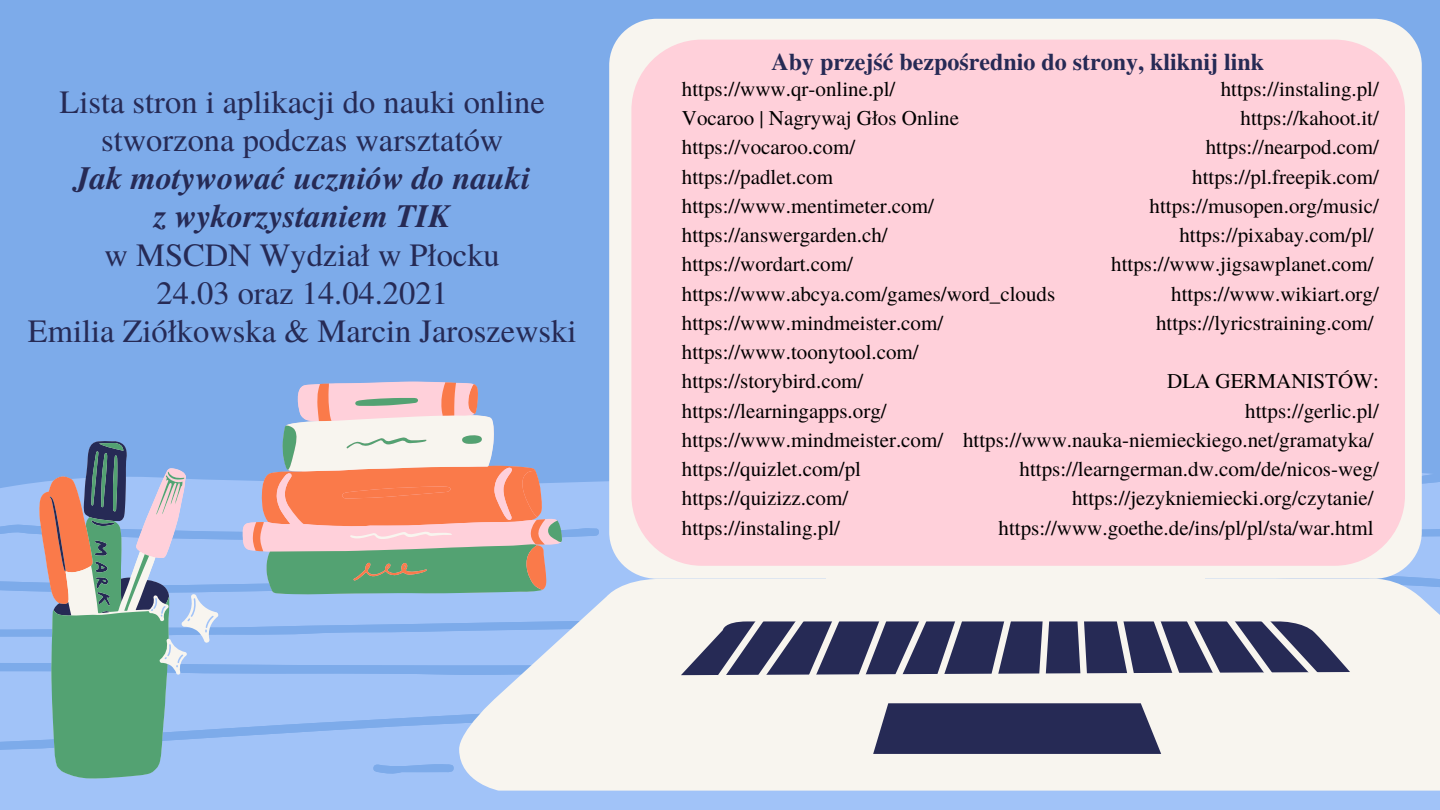
<style>
.page{position:relative;width:1440px;height:810px;background:#7dabea}
.page>*{position:absolute;margin:0;border:0;box-sizing:border-box;transform-origin:0 0}
.t1{font:32.5px/38.2px "Te X Gyre Termes";color:#262a55;text-align:center}
.t2{font:italic 700 32.5px "Te X Gyre Termes";color:#262a55}
.t3{font:700 24px "Te X Gyre Termes";color:#262a55}
.t4{font:21px "Te X Gyre Termes";color:#000}
</style>
<div class="page">
<svg style="left:0;top:474px;width:1440px;height:336px;background:#9dc0f6"></svg>
<div style="left:609px;top:19px;width:813px;height:560px;background:#f8f5ef;border-radius:47px"></div>
<svg style="left:459px;top:575px;width:981px;height:216px;background:#eaedef"></svg>
<div style="left:826px;top:550px;width:379px;height:29px;background:#f8f5ef"></div>
<svg style="left:465px;top:703px;width:975px;height:63px;background:#c8c7cc"></svg>
<svg style="left:681px;top:614px;width:669px;height:83px;background:#9192a3"></svg>
<div style="left:631px;top:40px;width:774px;height:526px;background:#ffd0da;border-radius:70px"></div>
<svg style="left:243px;top:474px;width:10px;height:78px"></svg>
<svg style="left:266px;top:474px;width:296px;height:120px;background:#8ab7c7"></svg>
<svg style="left:253px;top:382px;width:293px;height:208px;background:#c6b0a5"></svg>
<svg style="left:39px;top:441px;width:187px;height:338px;background:#89aab2"></svg>
<p class="t1" style="left:60px;top:81px;width:487px">Lista stron i aplikacji do nauki online stworzona podczas warsztatów</p>
<p class="t2" style="left:74px;top:154px;width:458px">Jak motywować uczniów do nauki</p>
<p class="t2" style="left:154px;top:192px;width:298px">z wykorzystaniem TIK</p>
<p class="t1" style="left:105px;top:234px;width:397px">w MSCDN Wydział w Płocku</p>
<p class="t1" style="left:157px;top:272px;width:293px">24.03 oraz 14.04.2021</p>
<p class="t1" style="left:28px;top:310px;width:550px">Emilia Ziółkowska &amp; Marcin Jaroszewski</p>
<p class="t3" style="left:771px;top:43px;width:494px">Aby przejść bezpośrednio do strony, kliknij link</p>
<p class="t4" style="left:682px;top:74px;width:215px">https://www.qr-online.pl/</p>
<p class="t4" style="left:682px;top:103px;width:279px">Vocaroo | Nagrywaj Głos Online</p>
<p class="t4" style="left:682px;top:132px;width:175px">https://vocaroo.com/</p>
<p class="t4" style="left:682px;top:161px;width:153px">https://padlet.com</p>
<p class="t4" style="left:682px;top:191px;width:254px">https://www.mentimeter.com/</p>
<p class="t4" style="left:682px;top:220px;width:207px">https://answergarden.ch/</p>
<p class="t4" style="left:682px;top:249px;width:172px">https://wordart.com/</p>
<p class="t4" style="left:682px;top:278px;width:375px">https://www.abcya.com/games/word_clouds</p>
<p class="t4" style="left:682px;top:308px;width:263px">https://www.mindmeister.com/</p>
<p class="t4" style="left:682px;top:337px;width:238px">https://www.toonytool.com/</p>
<p class="t4" style="left:682px;top:366px;width:183px">https://storybird.com/</p>
<p class="t4" style="left:682px;top:395px;width:206px">https://learningapps.org/</p>
<p class="t4" style="left:682px;top:425px;width:263px">https://www.mindmeister.com/</p>
<p class="t4" style="left:682px;top:454px;width:181px">https://quizlet.com/pl</p>
<p class="t4" style="left:682px;top:483px;width:168px">https://quizizz.com/</p>
<p class="t4" style="left:682px;top:512px;width:160px">https://instaling.pl/</p>
<p class="t4" style="left:1221px;top:74px;width:160px">https://instaling.pl/</p>
<p class="t4" style="left:1241px;top:103px;width:140px">https://kahoot.it/</p>
<p class="t4" style="left:1206px;top:132px;width:175px">https://nearpod.com/</p>
<p class="t4" style="left:1192px;top:161px;width:188px">https://pl.freepik.com/</p>
<p class="t4" style="left:1150px;top:191px;width:231px">https://musopen.org/music/</p>
<p class="t4" style="left:1179px;top:220px;width:196px">https://pixabay.com/pl/</p>
<p class="t4" style="left:1111px;top:249px;width:264px">https://www.jigsawplanet.com/</p>
<p class="t4" style="left:1171px;top:278px;width:209px">https://www.wikiart.org/</p>
<p class="t4" style="left:1156px;top:308px;width:219px">https://lyricstraining.com/</p>
<p class="t4" style="left:1167px;top:366px;width:213px">DLA GERMANISTÓW:</p>
<p class="t4" style="left:1245px;top:395px;width:135px">https://gerlic.pl/</p>
<p class="t4" style="left:963px;top:425px;width:412px">https://www.nauka-niemieckiego.net/gramatyka/</p>
<p class="t4" style="left:1020px;top:454px;width:361px">https://learngerman.dw.com/de/nicos-weg/</p>
<p class="t4" style="left:1072px;top:483px;width:303px">https://jezykniemiecki.org/czytanie/</p>
<p class="t4" style="left:999px;top:512px;width:377px">https://www.goethe.de/ins/pl/pl/sta/war.html</p>
</div>
